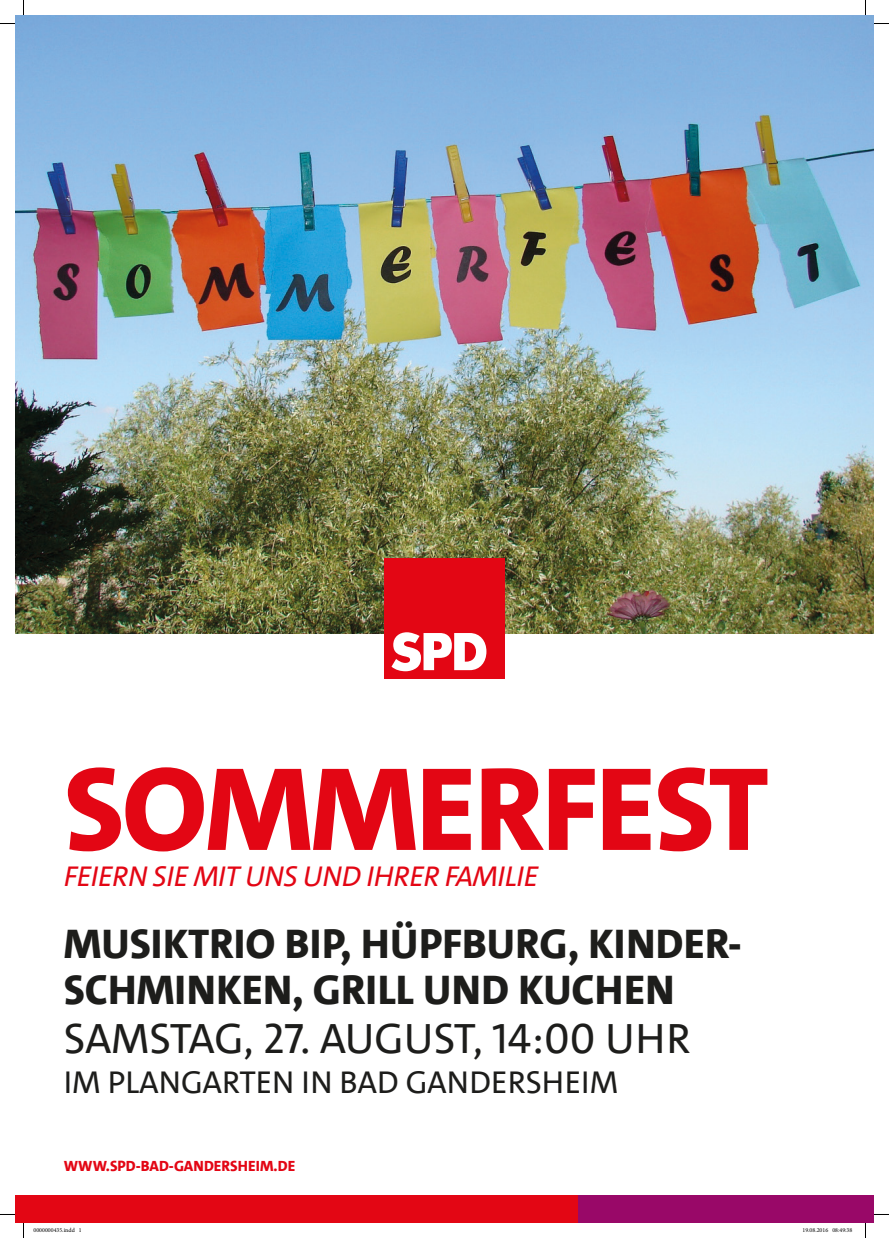
<style>
.page{position:relative;width:889px;height:1238px;background:#fff}
.page>*{position:absolute;margin:0;border:0;box-sizing:border-box;transform-origin:0 0}
.t1{font:800 120px "SPD The Sans Versal";letter-spacing:-.02em;color:#e30614}
.t2{font:43px "SPD The Sans Versal";letter-spacing:-.005em;color:#1d1d1b}
.t3{font:800 42px/46px "SPD The Sans Versal";color:#1d1d1b}
.t4{font:32px "SPD The Sans Versal";color:#1d1d1b}
.t5{font:italic 29px "SPD The Sans Versal";letter-spacing:-.02em;color:#e30614}
.t6{font:800 15px "SPD The Sans Versal";color:#e30614}
.t7{font:6px "Minion Pro";color:#000}
</style>
<div class="page">
<img style="left:15px;top:15px;width:859px;height:618px">
<div style="left:384px;top:559px;width:121px;height:120px;background:#e30614"></div>
<svg style="left:391px;top:632px;width:95px;height:39px"></svg>
<div style="left:15px;top:1195px;width:563px;height:28px;background:#e30614"></div>
<div style="left:578px;top:1195px;width:296px;height:28px;background:#990868"></div>
<svg style="left:0;top:23px;width:15px;height:1px"></svg>
<svg style="left:874px;top:23px;width:15px;height:1px"></svg>
<svg style="left:0;top:1214px;width:15px;height:1px"></svg>
<svg style="left:874px;top:1214px;width:15px;height:1px"></svg>
<svg style="left:23px;top:0;width:1px;height:15px"></svg>
<svg style="left:23px;top:1223px;width:1px;height:15px"></svg>
<svg style="left:865px;top:0;width:1px;height:15px"></svg>
<svg style="left:865px;top:1223px;width:1px;height:15px"></svg>
<h1 class="t1" style="left:64px;top:732px;width:707px">SOMMERFEST</h1>
<p class="t5" style="left:64px;top:858px;width:476px">FEIERN SIE MIT UNS UND IHRER FAMILIE</p>
<p class="t3" style="left:64px;top:921px;width:680px">MUSIKTRIO BIP, HÜPFBURG, KINDER-<br>SCHMINKEN, GRILL UND KUCHEN</p>
<p class="t2" style="left:64px;top:1011px;width:628px">SAMSTAG, 27. AUGUST, 14:00 UHR</p>
<p class="t4" style="left:64px;top:1061px;width:556px">IM PLANGARTEN IN BAD GANDERSHEIM</p>
<p class="t6" style="left:64px;top:1156px;width:233px">WWW.SPD-BAD-GANDERSHEIM.DE</p>
<p class="t7" style="left:34px;top:1226px;width:50px">0000000435.indd 1</p>
<p class="t7" style="left:802px;top:1226px;width:51px">19.08.2016 08:49:38</p>
</div>
